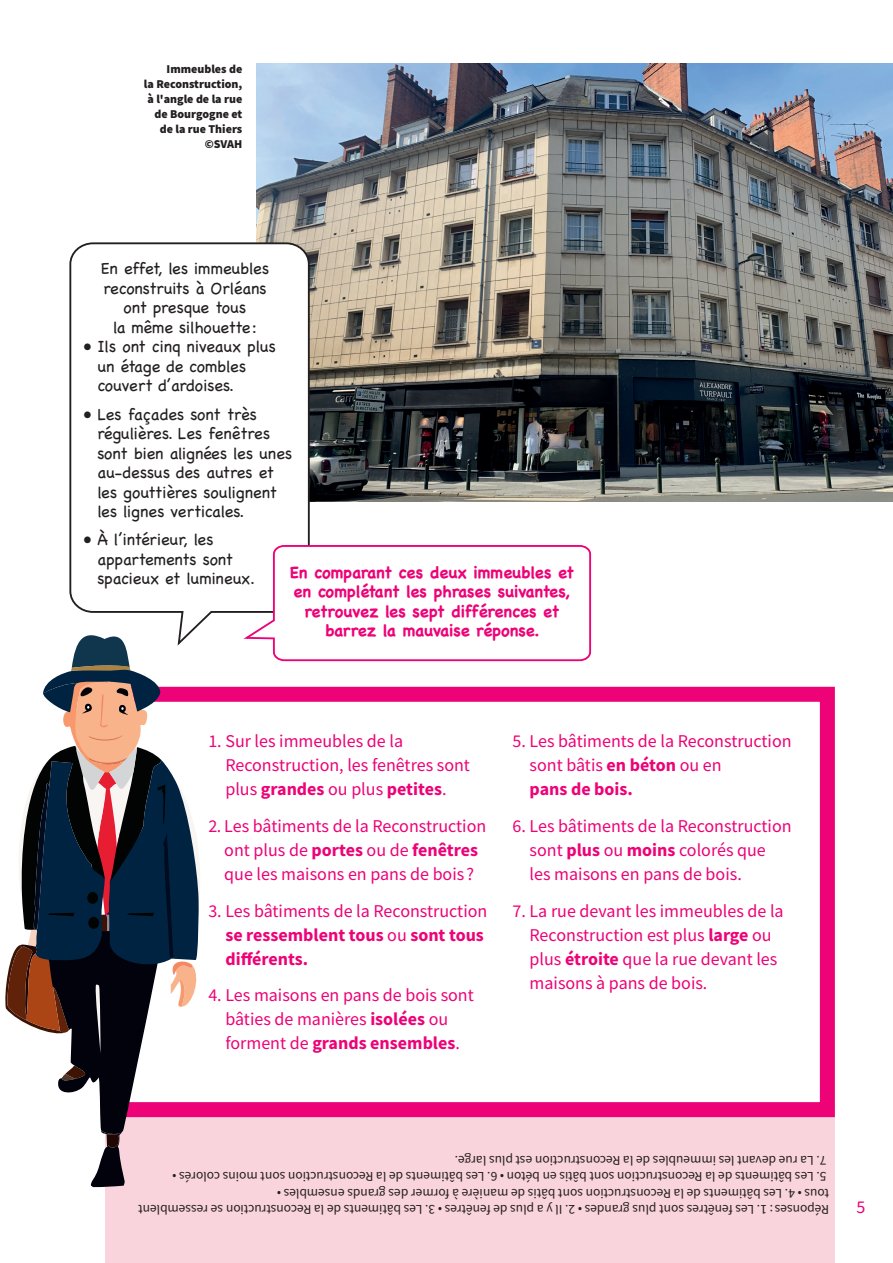
<style>
.page{position:relative;width:893px;height:1263px;background:#fff}
.page>*{position:absolute;margin:0;border:0;box-sizing:border-box;transform-origin:0 0}
.TEXTE_COURANT{font:18px/24px "Source Sans Pro";color:#ed0277}
.TEXTE_COURANT-2{font:700 18px/24px "Source Sans Pro";color:#ed0277}
.bulle2{font:16.5px/19.5px "Chalkboard";letter-spacing:-.01em;color:#231f20}
.Bulle_bold{font:700 16.5px/19.5px "Chalkboard";letter-spacing:-.01em;color:#ed0277;text-align:center}
.TEXTE_COURANT-3{font:13.5px/16.5px "Source Sans Pro";color:#231f20}
.LEGENDE___TEXTE_PETIT{font:900 12px/15px "Source Sans Pro";color:#231f20;text-align:right}
.s1{font-weight:700}
.s2{font-weight:400}
</style>
<div class="page">
<div style="left:105px;top:1106px;width:730px;height:157px;background:#fad4dd"></div>
<img style="left:257px;top:64px;width:636px;height:437px">
<div style="left:105px;top:687px;width:730px;height:430px;border:15px solid #ed0277"></div>
<svg style="left:69px;top:241px;width:242px;height:388px"></svg>
<svg style="left:5px;top:629px;width:197px;height:558px"></svg>
<svg style="left:240px;top:544px;width:352px;height:118px"></svg>
<p class="LEGENDE___TEXTE_PETIT" style="left:144px;top:61px;width:100px">Immeubles de<br>la Reconstruction, à l'angle de la rue de Bourgogne et de la rue Thiers ©SVAH</p>
<p class="bulle2" style="left:101px;top:259px;width:170px;text-align:center">En effet, les immeubles reconstruits à Orléans ont presque tous<br>la même silhouette:</p>
<p class="bulle2" style="left:97px;top:337px;width:180px;text-indent:-13px">• Ils ont cinq niveaux plus un étage de combles couvert d’ardoises.</p>
<p class="bulle2" style="left:97px;top:404px;width:197px;text-indent:-13px">• Les façades sont très régulières. Les fenêtres sont bien alignées les unes au-dessus des autres et les gouttières soulignent les lignes verticales.</p>
<p class="bulle2" style="left:97px;top:530px;width:159px;text-indent:-13px">• À l’intérieur, les appartements sont spacieux et lumineux.</p>
<p class="Bulle_bold" style="left:290px;top:562px;width:286px">En comparant ces deux immeubles et en complétant les phrases suivantes, retrouvez les sept différences et barrez la mauvaise réponse.</p>
<p class="TEXTE_COURANT" style="left:225px;top:729px;width:246px;text-indent:-17px">1. Sur les immeubles de la<br>Reconstruction, les fenêtres sont plus <span class="s1">grandes</span> ou plus <span class="s1">petites</span>.</p>
<p class="TEXTE_COURANT" style="left:208px;top:814px;width:279px;text-align:center">2. Les bâtiments de la Reconstruction ont plus de <span class="s1">portes</span> ou de <span class="s1">fenêtres </span>que les maisons en pans de bois ?</p>
<p class="TEXTE_COURANT-2" style="left:225px;top:898px;width:264px;text-indent:-17px"><span class="s2">3. Les bâtiments de la Reconstruction </span>se ressemblent tous <span class="s2">ou</span> sont tous différents.</p>
<p class="TEXTE_COURANT" style="left:208px;top:983px;width:267px;text-align:center">4. Les maisons en pans de bois sont bâties de manières <span class="s1">isolées</span> ou forment de <span class="s1">grands ensembles</span>.</p>
<p class="TEXTE_COURANT" style="left:530px;top:729px;width:264px;text-indent:-17px">5. Les bâtiments de la Reconstruction sont bâtis <span class="s1">en béton</span> ou en<br><span class="s1">pans de bois.</span></p>
<p class="TEXTE_COURANT" style="left:530px;top:814px;width:264px;text-indent:-17px">6. Les bâtiments de la Reconstruction sont <span class="s1">plus</span> ou <span class="s1">moins</span> colorés que<br>les maisons en pans de bois.</p>
<p class="TEXTE_COURANT" style="left:530px;top:898px;width:256px;text-indent:-17px">7. La rue devant les immeubles de la<br>Reconstruction est plus <span class="s1">large</span> ou plus <span class="s1">étroite</span> que la rue devant les maisons à pans de bois.</p>
<p class="TEXTE_COURANT-3" style="left:826px;top:1168px;width:373px;rotate:-180deg">7. La rue devant les immeubles de la Reconstruction est plus large.</p>
<p class="TEXTE_COURANT-3" style="left:826px;top:1185px;width:655px;rotate:-180deg">5. Les bâtiments de la Reconstruction sont bâtis en béton • 6. Les bâtiments de la Reconstruction sont moins colorés •</p>
<p class="TEXTE_COURANT-3" style="left:829px;top:1218px;width:692px;rotate:-180deg">Réponses: 1. Les fenêtres sont plus grandes • 2. Il y a plus de fenêtres • 3. Les bâtiments de la Reconstruction se ressemblent tous • 4. Les bâtiments de la Reconstruction sont bâtis de manière à former des grands ensembles •</p>
<p class="TEXTE_COURANT" style="left:857px;top:1194px;width:10px">5</p>
</div>
